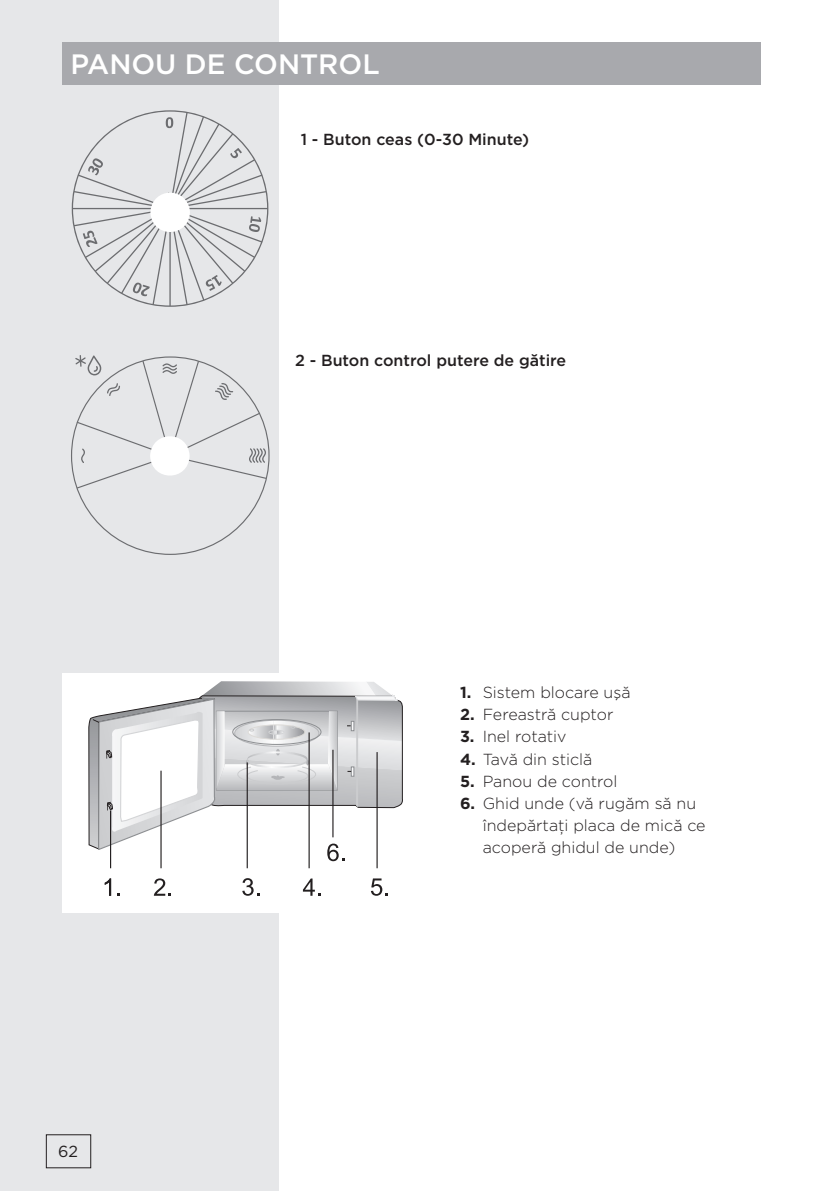
<style>
.page{position:relative;width:823px;height:1191px;background:#fff}
.page>*{position:absolute;margin:0;border:0;box-sizing:border-box;transform-origin:0 0}
.naslov_1{font:500 28px "Gotham";color:#fff}
.t1{font:300 16px/22.2px "Gotham";color:#231f20}
.seznam_crke_bold{font:500 16px "Gotham";color:#231f20}
.t2{font:16px "Gotham";color:#231f20}
.s1{font-weight:700}
</style>
<div class="page">
<div style="left:0;top:0;width:278px;height:1191px;background:#e6e7e9"></div>
<div style="left:62px;top:673px;width:379px;height:239px;background:#fff"></div>
<svg style="left:88px;top:681px;width:315px;height:214px"></svg>
<div style="left:62px;top:43px;width:698px;height:42px;background:#a8a9ad"></div>
<svg style="left:71px;top:428px;width:198px;height:127px"></svg>
<svg style="left:75px;top:355px;width:192px;height:133px"></svg>
<svg style="left:72px;top:110px;width:196px;height:197px"></svg>
<div style="left:46px;top:1134px;width:45px;height:34px;border:1px solid #231f20"></div>
<p class="naslov_1" style="left:70px;top:45px;width:310px">PANOU DE CONTROL</p>
<p class="seznam_crke_bold" style="left:300px;top:129px;width:230px">1 - Buton ceas (0-30 Minute)</p>
<p class="seznam_crke_bold" style="left:295px;top:350px;width:272px">2 - Buton control putere de gătire</p>
<p class="t2" style="left:58px;top:1140px;width:21px">62</p>
<p class="t1" style="left:459px;top:681px;width:172px"><span class="s1">1.</span> Sistem blocare uşă</p>
<p class="t1" style="left:459px;top:703px;width:155px"><span class="s1">2.</span> Fereastră cuptor</p>
<p class="t1" style="left:459px;top:725px;width:108px"><span class="s1">3.</span> Inel rotativ</p>
<p class="t1" style="left:459px;top:747px;width:134px"><span class="s1">4.</span> Tavă din sticlă</p>
<p class="t1" style="left:459px;top:769px;width:159px"><span class="s1">5.</span> Panou de control</p>
<p class="t1" style="left:482px;top:791px;width:224px;text-indent:-23px"><span class="s1">6.</span> Ghid unde (vă rugăm să nu îndepărtaţi placa de mică ce acoperă ghidul de unde)</p>
</div>
